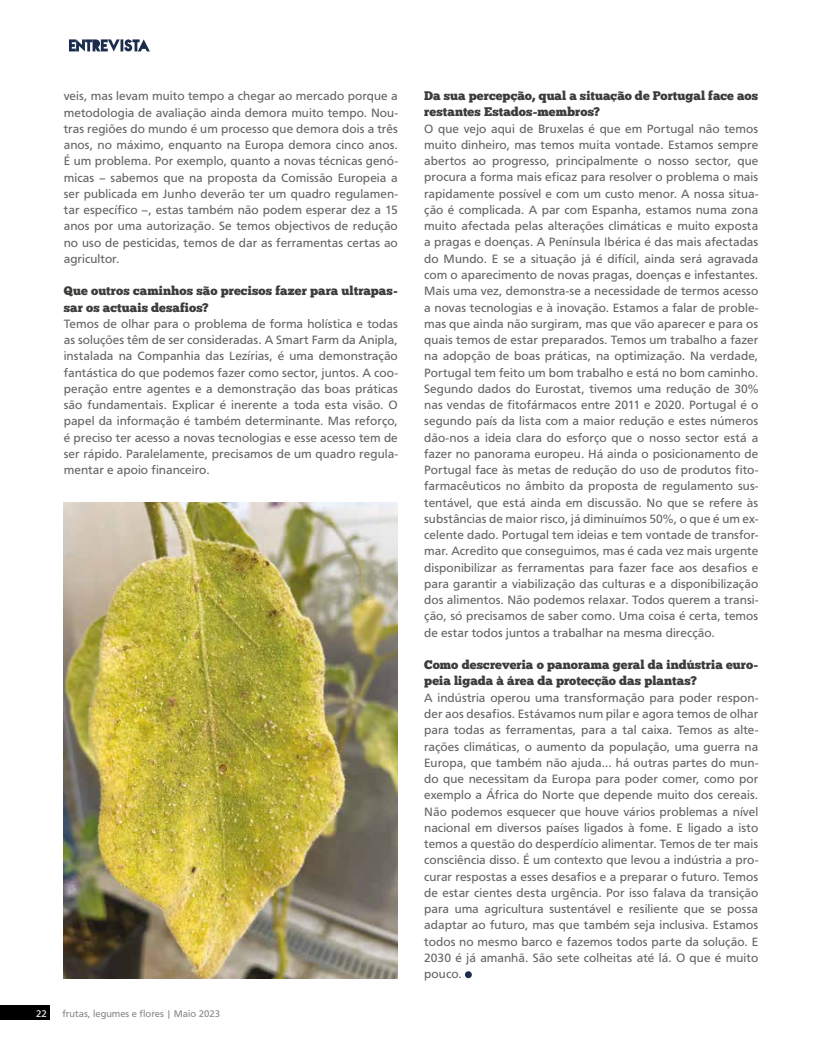
<style>
.page{position:relative;width:815px;height:1053px;background:#fff}
.page>*{position:absolute;margin:0;border:0;box-sizing:border-box;transform-origin:0 0}
.t1{font:12.5px/16.2px "Carto Gothic Std";letter-spacing:.005em;color:#646363;text-align:justify}
.t2{font:12.5px/16.2px "Chunk Five";letter-spacing:.005em;color:#3c3c3b}
.t3{font:10px "Carto Gothic Std";color:#878787}
.t4{font:10px "Carto Gothic Std";color:#fff}
</style>
<div class="page">
<div style="left:0;top:1005px;width:50px;height:14px;background:#000"></div>
<svg style="left:69px;top:39px;width:81px;height:12px"></svg>
<div style="left:465px;top:971px;width:7px;height:7px;background:#1c2c4d;border-radius:50%"></div>
<img style="left:64px;top:502px;width:334px;height:476px">
<p class="t1" style="left:64px;top:88px;width:336px">veis, mas levam muito tempo a chegar ao mercado porque a metodologia de avaliação ainda demora muito tempo. Nou&shy;tras regiões do mundo é um processo que demora dois a três anos, no máximo, enquanto na Europa demora cinco anos.<br>É um problema. Por exemplo, quanto a novas técnicas genó&shy;micas – sabemos que na proposta da Comissão Europeia a ser publicada em Junho deverão ter um quadro regulamen&shy;tar específico –, estas também não podem esperar dez a 15 anos por uma autorização. Se temos objectivos de redução no uso de pesticidas, temos de dar as ferramentas certas ao agricultor.</p>
<p class="t2" style="left:64px;top:283px;width:336px">Que outros caminhos são precisos fazer para ultrapas&shy;sar os actuais desafios?</p>
<p class="t1" style="left:64px;top:315px;width:336px">Temos de olhar para o problema de forma holística e todas as soluções têm de ser consideradas. A Smart Farm da Anipla, instalada na Companhia das Lezírias, é uma demonstração fantástica do que podemos fazer como sector, juntos. A coo&shy;peração entre agentes e a demonstração das boas práticas são fundamentais. Explicar é inerente a toda esta visão. O papel da informação é também determinante. Mas reforço, é preciso ter acesso a novas tecnologias e esse acesso tem de ser rápido. Paralelamente, precisamos de um quadro regula&shy;mentar e apoio financeiro.</p>
<p class="t4" style="left:36px;top:1007px;width:12px">22</p>
<p class="t3" style="left:62px;top:1007px;width:159px">frutas, legumes e flores | Maio 2023</p>
<p class="t2" style="left:424px;top:88px;width:336px">Da sua percepção, qual a situação de Portugal face aos restantes Estados-membros?</p>
<p class="t1" style="left:424px;top:120px;width:336px">O que vejo aqui de Bruxelas é que em Portugal não temos muito dinheiro, mas temos muita vontade. Estamos sempre abertos ao progresso, principalmente o nosso sector, que procura a forma mais eficaz para resolver o problema o mais rapidamente possível e com um custo menor. A nossa situa&shy;ção é complicada. A par com Espanha, estamos numa zona muito afectada pelas alterações climáticas e muito exposta a pragas e doenças. A Península Ibérica é das mais afectadas do Mundo. E se a situação já é difícil, ainda será agravada com o aparecimento de novas pragas, doenças e infestantes.<br>Mais uma vez, demonstra-se a necessidade de termos acesso a novas tecnologias e à inovação. Estamos a falar de proble&shy;mas que ainda não surgiram, mas que vão aparecer e para os quais temos de estar preparados. Temos um trabalho a fazer na adopção de boas práticas, na optimização. Na verdade, Portugal tem feito um bom trabalho e está no bom caminho.<br>Segundo dados do Eurostat, tivemos uma redução de 30% nas vendas de fitofármacos entre 2011 e 2020. Portugal é o segundo país da lista com a maior redução e estes números dão-nos a ideia clara do esforço que o nosso sector está a fazer no panorama europeu. Há ainda o posicionamento de Portugal face às metas de redução do uso de produtos fito&shy;farmacêuticos no âmbito da proposta de regulamento sus&shy;tentável, que está ainda em discussão. No que se refere às substâncias de maior risco, já diminuímos 50%, o que é um ex&shy;celente dado. Portugal tem ideias e tem vontade de transfor&shy;mar. Acredito que conseguimos, mas é cada vez mais urgente disponibilizar as ferramentas para fazer face aos desafios e para garantir a viabilização das culturas e a disponibilização dos alimentos. Não podemos relaxar. Todos querem a transi&shy;ção, só precisamos de saber como. Uma coisa é certa, temos de estar todos juntos a trabalhar na mesma direcção.</p>
<p class="t2" style="left:424px;top:656px;width:336px">Como descreveria o panorama geral da indústria euro&shy;peia ligada à área da protecção das plantas?</p>
<p class="t1" style="left:424px;top:689px;width:336px">A indústria operou uma transformação para poder respon&shy;der aos desafios. Estávamos num pilar e agora temos de olhar para todas as ferramentas, para a tal caixa. Temos as alte&shy;rações climáticas, o aumento da população, uma guerra na Europa, que também não ajuda… há outras partes do mun&shy;do que necessitam da Europa para poder comer, como por exemplo a África do Norte que depende muito dos cereais.<br>Não podemos esquecer que houve vários problemas a nível nacional em diversos países ligados à fome. E ligado a isto temos a questão do desperdício alimentar. Temos de ter mais consciência disso. É um contexto que levou a indústria a pro&shy;curar respostas a esses desafios e a preparar o futuro. Temos de estar cientes desta urgência. Por isso falava da transição para uma agricultura sustentável e resiliente que se possa adaptar ao futuro, mas que também seja inclusiva. Estamos todos no mesmo barco e fazemos todos parte da solução. E 2030 é já amanhã. São sete colheitas até lá. O que é muito pouco.</p>
</div>
